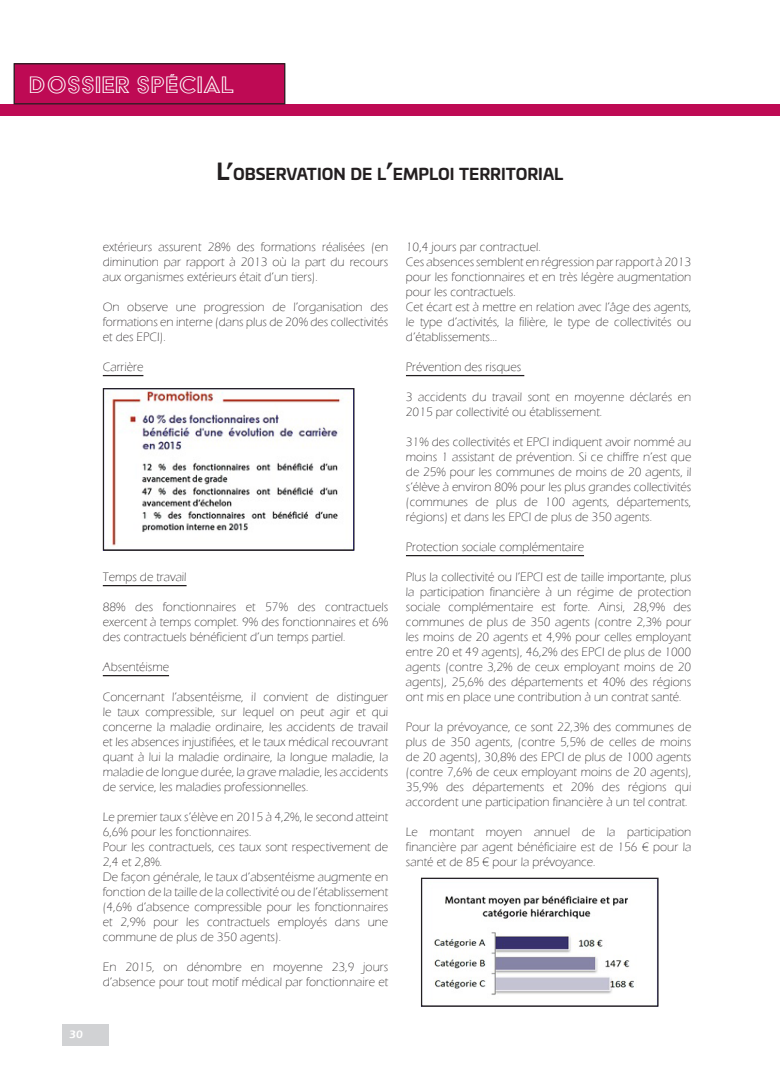
<style>
.page{position:relative;width:780px;height:1088px;background:#fff}
.page>*{position:absolute;margin:0;border:0;box-sizing:border-box;transform-origin:0 0}
.RUBRIQUE_BLANC{font:27.5px "Acier BAT Text Outline";color:#fff}
.titre_rubrique{font:700 15.75px "Univia Pro";color:#231f20}
.texte_deux_colonnes{font:300 12.5px/15px "Eras ITC";color:#231f20;text-align:justify}
.t1{font:600 11.25px "Eras ITC";color:#fff}
.s1{font-size:22.5px}
</style>
<div class="page">
<div style="left:62px;top:1025px;width:47px;height:21px;background:#d1d2d4"></div>
<hr style="left:103px;top:375px;width:40px;height:1px;background:#231f20">
<hr style="left:103px;top:585px;width:83px;height:1px;background:#231f20">
<hr style="left:103px;top:675px;width:66px;height:1px;background:#231f20">
<img style="left:105px;top:390px;width:247px;height:159px">
<div style="left:103px;top:388px;width:251px;height:163px;border:1px solid #231f20"></div>
<hr style="left:406px;top:375px;width:118px;height:1px;background:#231f20">
<hr style="left:406px;top:555px;width:178px;height:1px;background:#231f20">
<div style="left:0;top:104px;width:761px;height:11px;background:#be0a54"></div>
<div style="left:14px;top:64px;width:271px;height:40px;background:#be0a54"></div>
<div style="left:14px;top:63px;width:271px;height:41px;border:1px solid #231f20"></div>
<div style="left:762px;top:104px;width:18px;height:11px;background:#be0a54"></div>
<img style="left:434px;top:895px;width:222px;height:105px">
<div style="left:421px;top:878px;width:237px;height:128px;border:1px solid #231f20"></div>
<p class="RUBRIQUE_BLANC" style="left:29px;top:70px;width:207px">DOSSIER SPÉCIAL</p>
<p class="titre_rubrique" style="left:216px;top:161px;width:348px"><span class="s1">L’</span>OBSERVATION DE L<span class="s1">’</span>EMPLOI TERRITORIAL</p>
<p class="t1" style="left:69px;top:1028px;width:15px">30</p>
<p class="texte_deux_colonnes" style="left:103px;top:239px;width:287px">extérieurs assurent 28% des formations réalisées (en diminution par rapport à 2013 où la part du recours aux organismes extérieurs était d’un tiers).</p>
<p class="texte_deux_colonnes" style="left:103px;top:299px;width:287px">On observe une progression de l’organisation des formations en interne (dans plus de 20% des collectivités et des EPCI).</p>
<p class="texte_deux_colonnes" style="left:103px;top:359px;width:42px">Carrière</p>
<p class="texte_deux_colonnes" style="left:103px;top:569px;width:85px">Temps de travail</p>
<p class="texte_deux_colonnes" style="left:103px;top:599px;width:287px">88% des fonctionnaires et 57% des contractuels exercent à temps complet. 9% des fonctionnaires et 6% des contractuels bénéficient d’un temps partiel.</p>
<p class="texte_deux_colonnes" style="left:103px;top:659px;width:68px">Absentéisme</p>
<p class="texte_deux_colonnes" style="left:103px;top:689px;width:287px">Concernant l’absentéisme, il convient de distinguer le taux compressible, sur lequel on peut agir et qui concerne la maladie ordinaire, les accidents de travail et les absences injustifiées, et le taux médical recouvrant quant à lui la maladie ordinaire, la longue maladie, la maladie de longue durée, la grave maladie, les accidents de service, les maladies professionnelles.</p>
<p class="texte_deux_colonnes" style="left:103px;top:809px;width:287px">Le premier taux s’élève en 2015 à 4,2%, le second atteint<br>6,6% pour les fonctionnaires.</p>
<p class="texte_deux_colonnes" style="left:103px;top:839px;width:287px">Pour les contractuels, ces taux sont respectivement de<br>2,4 et 2,8%.</p>
<p class="texte_deux_colonnes" style="left:103px;top:869px;width:287px">De façon générale, le taux d’absentéisme augmente en fonction de la taille de la collectivité ou de l’établissement (4,6% d’absence compressible pour les fonctionnaires et 2,9% pour les contractuels employés dans une commune de plus de 350 agents).</p>
<p class="texte_deux_colonnes" style="left:103px;top:959px;width:287px">En 2015, on dénombre en moyenne 23,9 jours d’absence pour tout motif médical par fonctionnaire et</p>
<p class="texte_deux_colonnes" style="left:406px;top:239px;width:136px">10,4 jours par contractuel.</p>
<p class="texte_deux_colonnes" style="left:406px;top:254px;width:287px">Ces absences semblent en régression par rapport à 2013 pour les fonctionnaires et en très légère augmentation pour les contractuels.</p>
<p class="texte_deux_colonnes" style="left:406px;top:299px;width:287px">Cet écart est à mettre en relation avec l’âge des agents, le type d’activités, la filière, le type de collectivités ou d’établissements…</p>
<p class="texte_deux_colonnes" style="left:406px;top:359px;width:117px">Prévention des risques</p>
<p class="texte_deux_colonnes" style="left:406px;top:389px;width:287px">3 accidents du travail sont en moyenne déclarés en<br>2015 par collectivité ou établissement.</p>
<p class="texte_deux_colonnes" style="left:406px;top:434px;width:287px">31% des collectivités et EPCI indiquent avoir nommé au moins 1 assistant de prévention. Si ce chiffre n’est que de 25% pour les communes de moins de 20 agents, il s’élève à environ 80% pour les plus grandes collectivités (communes de plus de 100 agents, départements, régions) et dans les EPCI de plus de 350 agents.</p>
<p class="texte_deux_colonnes" style="left:406px;top:539px;width:180px">Protection sociale complémentaire</p>
<p class="texte_deux_colonnes" style="left:406px;top:569px;width:287px">Plus la collectivité ou l’EPCI est de taille importante, plus la participation financière à un régime de protection sociale complémentaire est forte. Ainsi, 28,9% des communes de plus de 350 agents (contre 2,3% pour les moins de 20 agents et 4,9% pour celles employant entre 20 et 49 agents), 46,2% des EPCI de plus de 1000 agents (contre 3,2% de ceux employant moins de 20 agents), 25,6% des départements et 40% des régions ont mis en place une contribution à un contrat santé.</p>
<p class="texte_deux_colonnes" style="left:406px;top:719px;width:287px">Pour la prévoyance, ce sont 22,3% des communes de plus de 350 agents, (contre 5,5% de celles de moins de 20 agents), 30,8% des EPCI de plus de 1000 agents (contre 7,6% de ceux employant moins de 20 agents), 35,9% des départements et 20% des régions qui accordent une participation financière à un tel contrat.</p>
<p class="texte_deux_colonnes" style="left:406px;top:824px;width:287px">Le montant moyen annuel de la participation financière par agent bénéficiaire est de 156 € pour la santé et de 85 € pour la prévoyance.</p>
</div>
